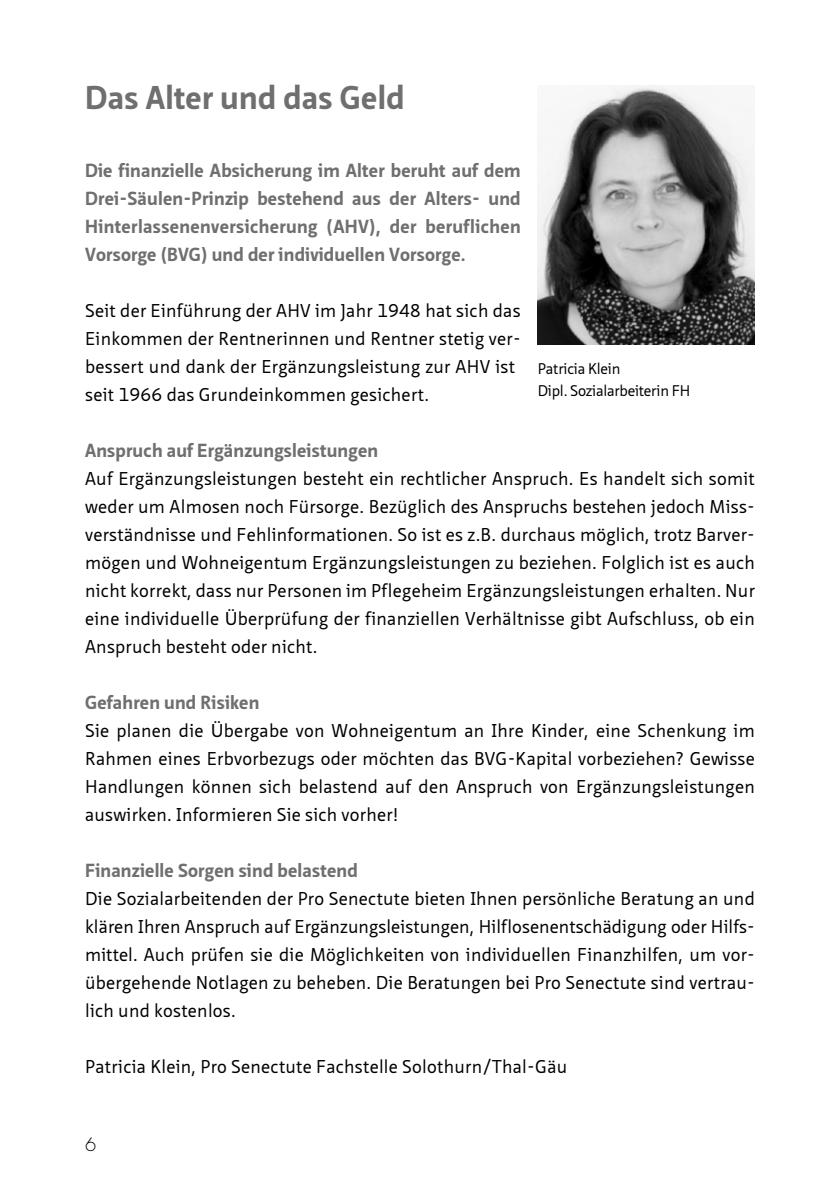
<style>
.page{position:relative;width:840px;height:1191px;background:#fff}
.page>*{position:absolute;margin:0;border:0;box-sizing:border-box;transform-origin:0 0}
.t1{font:700 32px "Neue Sans Pro";letter-spacing:.01em;color:#706f6f}
.t2{font:700 18.4px/28px "Neue Sans Pro";letter-spacing:.01em;color:#706f6f;text-align:justify}
.t3{font:18px/28px "Neue Sans Pro";letter-spacing:.015em;color:#000;text-align:justify}
.t4{font:300 18px "Futura";color:#000}
.t5{font:15px/22px "Neue Sans Pro";letter-spacing:-.015em;color:#000}
</style>
<div class="page">
<img style="left:537px;top:85px;width:217px;height:260px">
<h1 class="t1" style="left:85px;top:77px;width:321px">Das Alter und das Geld</h1>
<p class="t2" style="left:85px;top:156px;width:437px">Die finanzielle Absicherung im Alter beruht auf dem Drei-Säulen-Prinzip bestehend aus der Alters- und Hinterlassenenversicherung (AHV), der beruflichen Vorsorge (BVG) und der individuellen Vorsorge.</p>
<p class="t3" style="left:85px;top:296px;width:437px;text-align:left">Seit der Einführung der AHV im Jahr 1948 hat sich das Einkommen der Rentnerinnen und Rentner stetig ver&shy;bessert und dank der Ergänzungsleistung zur AHV ist seit 1966 das Grundeinkommen gesichert.</p>
<p class="t2" style="left:85px;top:436px;width:294px">Anspruch auf Ergänzungsleistungen</p>
<p class="t3" style="left:85px;top:464px;width:671px">Auf Ergänzungsleistungen besteht ein rechtlicher Anspruch. Es handelt sich somit weder um Almosen noch Fürsorge. Bezüglich des Anspruchs bestehen jedoch Miss&shy;verständnisse und Fehlinformationen. So ist es z.B. durchaus möglich, trotz Barver&shy;mögen und Wohneigentum Ergänzungsleistungen zu beziehen. Folglich ist es auch nicht korrekt, dass nur Personen im Pflegeheim Ergänzungsleistungen erhalten. Nur eine individuelle Überprüfung der finanziellen Verhältnisse gibt Aufschluss, ob ein Anspruch besteht oder nicht.</p>
<p class="t2" style="left:85px;top:688px;width:176px">Gefahren und Risiken</p>
<p class="t3" style="left:85px;top:716px;width:671px">Sie planen die Übergabe von Wohneigentum an Ihre Kinder, eine Schenkung im Rahmen eines Erbvorbezugs oder möchten das BVG-Kapital vorbeziehen? Gewisse Handlungen können sich belastend auf den Anspruch von Ergänzungsleistungen auswirken. Informieren Sie sich vorher!</p>
<p class="t5" style="left:537px;top:358px;width:154px">Patricia Klein<br>Dipl. Sozialarbeiterin FH</p>
<p class="t2" style="left:85px;top:856px;width:274px">Finanzielle Sorgen sind belastend</p>
<p class="t3" style="left:85px;top:884px;width:670px">Die Sozialarbeitenden der Pro Senectute bieten Ihnen persönliche Beratung an und klären Ihren Anspruch auf Ergänzungsleistungen, Hilflosenentschädigung oder Hilfs&shy;mittel. Auch prüfen sie die Möglichkeiten von individuellen Finanzhilfen, um vor&shy;übergehende Notlagen zu beheben. Die Beratungen bei Pro Senectute sind vertrau&shy;lich und kostenlos.</p>
<p class="t3" style="left:85px;top:1052px;width:483px">Patricia Klein, Pro Senectute Fachstelle Solothurn/Thal-Gäu</p>
<p class="t4" style="left:85px;top:1133px;width:13px">6</p>
</div>
